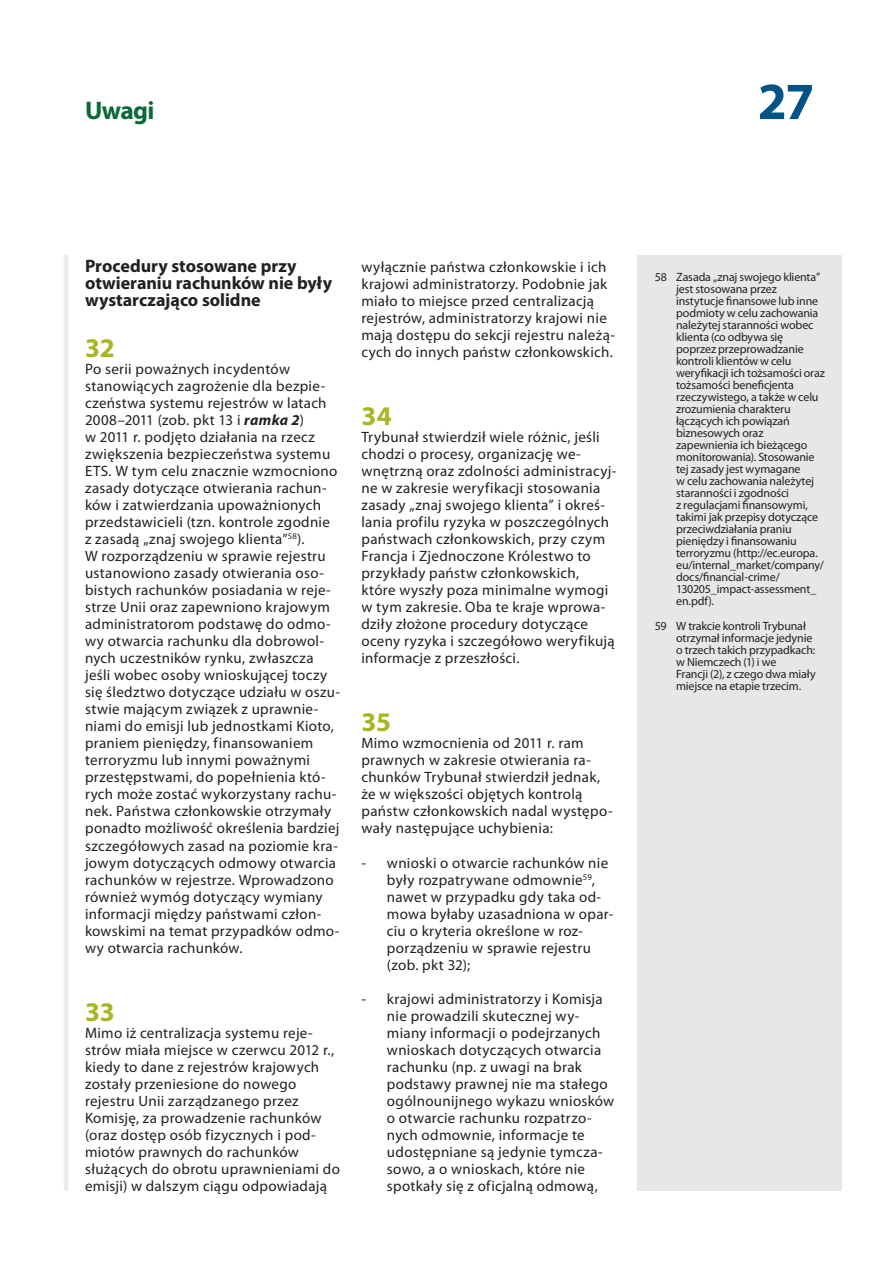
<style>
.page{position:relative;width:893px;height:1263px;background:#fff}
.page>*{position:absolute;margin:0;border:0;box-sizing:border-box;transform-origin:0 0}
.t1{font:700 52.5px "Myriad Pro";color:#015386}
.E_05_-_CHAP__1__TEXT{font:700 27px "Myriad Pro";letter-spacing:-.005em;color:#a7b621}
.t2{font:700 25.5px "Myriad Pro";letter-spacing:-.025em;color:#0b6938}
.E_04_-_CHAP__TITRE_B{font:700 18px/17px "Myriad Pro";color:#231f20}
.E_05_-_CHAP__1__TEXT-2{font:15px/17px "Myriad Pro";letter-spacing:.02em;color:#231f20}
.E_08_-_CHAP__FOOTNOT{font:12px/12px "Myriad Pro";letter-spacing:-.01em;color:#231f20}
.s1{font-weight:700;font-style:italic}
</style>
<div class="page">
<hr style="left:64px;top:255px;width:4px;height:936px;background:#ebebeb">
<div style="left:638px;top:255px;width:204px;height:936px;background:#e6e7e9"></div>
<h3 class="t2" style="left:85px;top:94px;width:71px">Uwagi</h3>
<h1 class="t1" style="left:758px;top:67px;width:58px">27</h1>
<p class="E_04_-_CHAP__TITRE_B" style="left:85px;top:257px;width:249px">Procedury stosowane przy otwieraniu rachunków nie były wystarczająco solidne</p>
<p class="E_05_-_CHAP__1__TEXT" style="left:85px;top:330px;width:31px">32</p>
<p class="E_05_-_CHAP__1__TEXT-2" style="left:85px;top:360px;width:257px">Po serii poważnych incydentów stanowiących zagrożenie dla bezpie&shy;czeństwa systemu rejestrów w latach 2008–2011 (zob. pkt 13 i <span class="s1">ramka 2</span>)<br>w 2011 r. podjęto działania na rzecz zwiększenia bezpieczeństwa systemu ETS. W tym celu znacznie wzmocniono zasady dotyczące otwierania rachun&shy;ków i zatwierdzania upoważnionych przedstawicieli (tzn. kontrole zgodnie<br>z zasadą „znaj swojego klienta”<sup>58</sup>).<br>W rozporządzeniu w sprawie rejestru ustanowiono zasady otwierania oso&shy;bistych rachunków posiadania w reje&shy;strze Unii oraz zapewniono krajowym administratorom podstawę do odmo&shy;wy otwarcia rachunku dla dobrowol&shy;nych uczestników rynku, zwłaszcza jeśli wobec osoby wnioskującej toczy się śledztwo dotyczące udziału w oszu&shy;stwie mającym związek z uprawnie&shy;niami do emisji lub jednostkami Kioto, praniem pieniędzy, finansowaniem terroryzmu lub innymi poważnymi przestępstwami, do popełnienia któ&shy;rych może zostać wykorzystany rachu&shy;nek. Państwa członkowskie otrzymały ponadto możliwość określenia bardziej szczegółowych zasad na poziomie kra&shy;jowym dotyczących odmowy otwarcia rachunków w rejestrze. Wprowadzono również wymóg dotyczący wymiany informacji między państwami człon&shy;kowskimi na temat przypadków odmo&shy;wy otwarcia rachunków.</p>
<p class="E_05_-_CHAP__1__TEXT" style="left:85px;top:994px;width:31px">33</p>
<p class="E_05_-_CHAP__1__TEXT-2" style="left:85px;top:1024px;width:256px">Mimo iż centralizacja systemu reje&shy;strów miała miejsce w czerwcu 2012 r., kiedy to dane z rejestrów krajowych zostały przeniesione do nowego rejestru Unii zarządzanego przez Komisję, za prowadzenie rachunków (oraz dostęp osób fizycznych i pod&shy;miotów prawnych do rachunków służących do obrotu uprawnieniami do emisji) w dalszym ciągu odpowiadają</p>
<p class="E_05_-_CHAP__1__TEXT-2" style="left:361px;top:258px;width:255px">wyłącznie państwa członkowskie i ich krajowi administratorzy. Podobnie jak miało to miejsce przed centralizacją rejestrów, administratorzy krajowi nie mają dostępu do sekcji rejestru należą&shy;cych do innych państw członkowskich.</p>
<p class="E_05_-_CHAP__1__TEXT" style="left:361px;top:398px;width:32px">34</p>
<p class="E_05_-_CHAP__1__TEXT-2" style="left:361px;top:428px;width:257px">Trybunał stwierdził wiele różnic, jeśli chodzi o procesy, organizację we&shy;wnętrzną oraz zdolności administracyj&shy;ne w zakresie weryfikacji stosowania zasady „znaj swojego klienta” i okreś&shy;lania profilu ryzyka w poszczególnych państwach członkowskich, przy czym Francja i Zjednoczone Królestwo to przykłady państw członkowskich, które wyszły poza minimalne wymogi w tym zakresie. Oba te kraje wprowa&shy;dziły złożone procedury dotyczące oceny ryzyka i szczegółowo weryfikują informacje z przeszłości.</p>
<p class="E_05_-_CHAP__1__TEXT" style="left:361px;top:705px;width:31px">35</p>
<p class="E_05_-_CHAP__1__TEXT-2" style="left:361px;top:735px;width:253px">Mimo wzmocnienia od 2011 r. ram prawnych w zakresie otwierania ra&shy;chunków Trybunał stwierdził jednak, że w większości objętych kontrolą państw członkowskich nadal występo&shy;wały następujące uchybienia:</p>
<p class="E_05_-_CHAP__1__TEXT-2" style="left:387px;top:854px;width:228px;text-indent:-26px">- wnioski o otwarcie rachunków nie były rozpatrywane odmownie<sup>59</sup>, nawet w przypadku gdy taka od&shy;mowa byłaby uzasadniona w opar&shy;ciu o kryteria określone w roz&shy;porządzeniu w sprawie rejestru (zob. pkt 32);</p>
<p class="E_05_-_CHAP__1__TEXT-2" style="left:387px;top:990px;width:229px;text-indent:-26px">- krajowi administratorzy i Komisja nie prowadzili skutecznej wy&shy;miany informacji o podejrzanych wnioskach dotyczących otwarcia rachunku (np. z uwagi na brak podstawy prawnej nie ma stałego ogólnounijnego wykazu wniosków o otwarcie rachunku rozpatrzo&shy;nych odmownie, informacje te udostępniane są jedynie tymcza&shy;sowo, a o wnioskach, które nie spotkały się z oficjalną odmową,</p>
<p class="E_08_-_CHAP__FOOTNOT" style="left:676px;top:271px;width:150px;text-indent:-21px">58 Zasada „znaj swojego klienta” jest stosowana przez instytucje finansowe lub inne podmioty w celu zachowania należytej staranności wobec klienta (co odbywa się poprzez przeprowadzanie kontroli klientów w celu weryfikacji ich tożsamości oraz tożsamości beneficjenta rzeczywistego, a także w celu zrozumienia charakteru łączących ich powiązań biznesowych oraz zapewnienia ich bieżącego monitorowania). Stosowanie tej zasady jest wymagane<br>w celu zachowania należytej staranności i zgodności<br>z regulacjami finansowymi, takimi jak przepisy dotyczące przeciwdziałania praniu pieniędzy i finansowaniu terroryzmu (http://ec.europa. eu/internal_market/company/ docs/financial‑crime/<br>130205_impact‑assessment_ en.pdf).</p>
<p class="E_08_-_CHAP__FOOTNOT" style="left:676px;top:620px;width:141px;text-indent:-21px">59 W trakcie kontroli Trybunał otrzymał informacje jedynie o trzech takich przypadkach: w Niemczech (1) i we<br>Francji (2), z czego dwa miały miejsce na etapie trzecim.</p>
</div>
